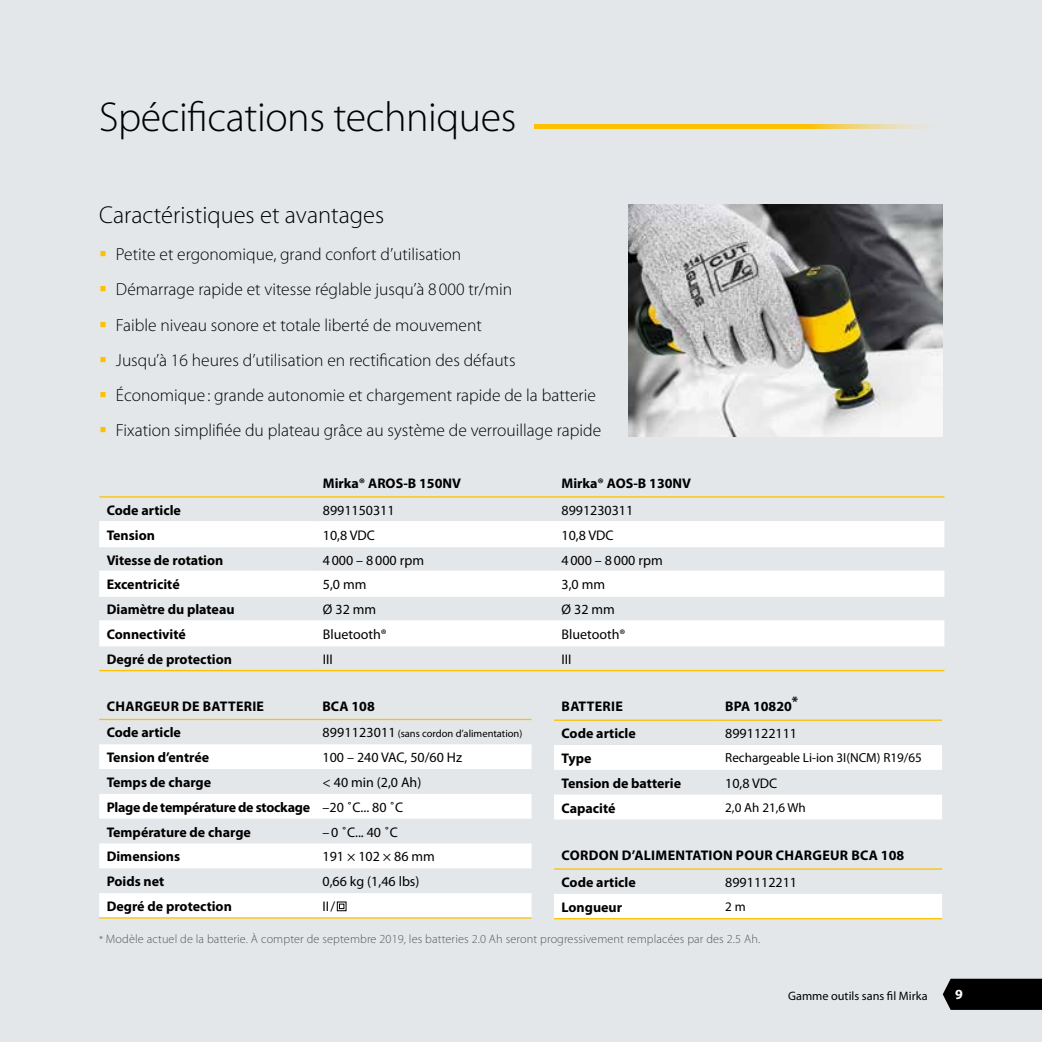
<style>
.page{position:relative;width:1042px;height:1042px;background:#e4e7ea}
.page>*{position:absolute;margin:0;border:0;box-sizing:border-box;transform-origin:0 0}
.t1{font:300 42px "Myriad Pro";letter-spacing:-.01em;color:#000}
.t2{font:300 24.5px "Myriad Pro";color:#000}
.t3{font:300 17.5px/35.2px "Myriad Pro";color:#000}
.t4{font:700 14px "Myriad Pro";color:#000}
.t5{font:14px "Myriad Pro";color:#000}
.t6{font:700 14px/27.3px "Myriad Pro";letter-spacing:.02em;color:#000}
.t7{font:700 14px/24.8px "Myriad Pro";letter-spacing:-.02em;color:#000}
.t8{font:700 14px "Myriad Pro";color:#fff}
.t9{font:13.12px "Myriad Pro";color:#000}
.t10{font:300 12.25px "Myriad Pro";letter-spacing:.01em;color:#575756}
.t11{font:12.25px "Myriad Pro";color:#000}
.t12{font:10.5px "Myriad Pro";color:#000}
.s1{font-size:14px}
.s2{font-weight:400}
.s3{font-size:10.5px}
</style>
<div class="page">
<svg style="left:99px;top:497px;width:845px;height:173px"></svg>
<svg style="left:99px;top:522px;width:845px;height:123px;fill:#fff"></svg>
<hr style="left:99px;top:521px;width:216px;height:1px;background:#fff">
<svg style="left:315px;top:572px;width:1px;height:23px"></svg>
<hr style="left:553px;top:572px;width:2px;height:23px;background:#fff">
<svg style="left:315px;top:621px;width:1px;height:24px"></svg>
<hr style="left:553px;top:621px;width:2px;height:24px;background:#fff">
<hr style="left:315px;top:521px;width:239px;height:1px;background:#fff">
<svg style="left:315px;top:522px;width:1px;height:24px"></svg>
<hr style="left:554px;top:521px;width:390px;height:1px;background:#fff">
<hr style="left:553px;top:522px;width:2px;height:24px;background:#fff">
<hr style="left:99px;top:670px;width:216px;height:1px;background:#fdc100">
<hr style="left:315px;top:670px;width:239px;height:1px;background:#fdc100">
<hr style="left:554px;top:670px;width:390px;height:1px;background:#fdc100">
<hr style="left:99px;top:546px;width:216px;height:1px;background:#fff">
<hr style="left:315px;top:546px;width:239px;height:1px;background:#fff">
<hr style="left:554px;top:546px;width:390px;height:1px;background:#fff">
<hr style="left:99px;top:571px;width:216px;height:1px;background:#fff">
<hr style="left:315px;top:571px;width:239px;height:1px;background:#fff">
<hr style="left:554px;top:571px;width:390px;height:1px;background:#fff">
<hr style="left:99px;top:595px;width:216px;height:2px;background:#fff">
<hr style="left:315px;top:595px;width:239px;height:2px;background:#fff">
<hr style="left:554px;top:595px;width:390px;height:2px;background:#fff">
<hr style="left:99px;top:620px;width:216px;height:1px;background:#fff">
<hr style="left:99px;top:645px;width:216px;height:1px;background:#fff">
<hr style="left:315px;top:620px;width:239px;height:1px;background:#fff">
<hr style="left:554px;top:620px;width:390px;height:1px;background:#fff">
<hr style="left:315px;top:645px;width:239px;height:1px;background:#fff">
<hr style="left:554px;top:645px;width:390px;height:1px;background:#fff">
<hr style="left:99px;top:496px;width:216px;height:1px;background:#fdc100">
<hr style="left:315px;top:496px;width:239px;height:1px;background:#fdc100">
<hr style="left:554px;top:496px;width:390px;height:1px;background:#fdc100">
<svg style="left:99px;top:720px;width:432px;height:1px"></svg>
<svg style="left:99px;top:744px;width:432px;height:173px;fill:#fff"></svg>
<hr style="left:99px;top:719px;width:216px;height:1px;background:#fdc100">
<hr style="left:315px;top:719px;width:216px;height:1px;background:#fdc100">
<hr style="left:99px;top:917px;width:216px;height:1px;background:#fdc100">
<hr style="left:315px;top:917px;width:216px;height:1px;background:#fdc100">
<div style="left:337px;top:901px;width:9px;height:10px;border:1px solid #000"></div>
<svg style="left:339px;top:904px;width:5px;height:5px"></svg>
<svg style="left:554px;top:745px;width:388px;height:74px"></svg>
<hr style="left:554px;top:719px;width:164px;height:2px;background:#fdc100">
<hr style="left:718px;top:719px;width:224px;height:2px;background:#fdc100">
<div style="left:554px;top:894px;width:388px;height:24px;background:#fff"></div>
<hr style="left:554px;top:868px;width:164px;height:2px;background:#fdc100">
<hr style="left:718px;top:868px;width:224px;height:2px;background:#fdc100">
<hr style="left:554px;top:918px;width:164px;height:1px;background:#fdc100">
<hr style="left:718px;top:918px;width:224px;height:1px;background:#fdc100">
<svg style="left:534px;top:124px;width:392px;height:5px;background:#f8c728"></svg>
<img style="left:629px;top:205px;width:314px;height:231px">
<svg style="left:943px;top:978px;width:99px;height:32px;background:#0e0e0e"></svg>
<h1 class="t1" style="left:99px;top:94px;width:419px">Spécifications techniques</h1>
<h2 class="t2" style="left:99px;top:201px;width:287px">Caractéristiques et avantages</h2>
<p class="t3" style="left:116px;top:237px;width:487px">Petite et ergonomique, grand confort d’utilisation<br>Démarrage rapide et vitesse réglable jusqu’à 8 000 tr/min<br>Faible niveau sonore et totale liberté de mouvement<br>Jusqu’à 16 heures d’utilisation en rectification des défauts Économique : grande autonomie et chargement rapide de la batterie Fixation simplifiée du plateau grâce au système de verrouillage rapide</p>
<p class="t4" style="left:323px;top:474px;width:140px">Mirka® AROS-B 150NV</p>
<p class="t4" style="left:561px;top:474px;width:131px">Mirka® AOS-B 130NV</p>
<p class="t4" style="left:107px;top:501px;width:76px">Code article</p>
<p class="t5" style="left:323px;top:502px;width:73px">8991150311</p>
<p class="t5" style="left:561px;top:502px;width:73px">8991230311</p>
<p class="t4" style="left:107px;top:526px;width:50px">Tension</p>
<p class="t5" style="left:323px;top:527px;width:54px">10,8 VDC</p>
<p class="t5" style="left:561px;top:527px;width:54px">10,8 VDC</p>
<p class="t4" style="left:107px;top:551px;width:118px">Vitesse de rotation</p>
<p class="t5" style="left:323px;top:552px;width:103px">4000 – 8000 rpm</p>
<p class="t5" style="left:561px;top:552px;width:103px">4000 – 8000 rpm</p>
<p class="t4" style="left:107px;top:575px;width:75px">Excentricité</p>
<p class="t5" style="left:323px;top:577px;width:45px">5,0 mm</p>
<p class="t5" style="left:561px;top:577px;width:45px">3,0 mm</p>
<p class="t4" style="left:107px;top:600px;width:129px">Diamètre du plateau</p>
<p class="t5" style="left:323px;top:602px;width:55px">Ø 32 mm</p>
<p class="t5" style="left:561px;top:602px;width:55px">Ø 32 mm</p>
<p class="t4" style="left:107px;top:625px;width:81px">Connectivité</p>
<p class="t5" style="left:323px;top:626px;width:65px">Bluetooth®</p>
<p class="t5" style="left:561px;top:626px;width:65px">Bluetooth®</p>
<p class="t4" style="left:107px;top:650px;width:127px">Degré de protection</p>
<p class="t5" style="left:323px;top:651px;width:12px">III</p>
<p class="t5" style="left:561px;top:651px;width:12px">III</p>
<p class="t6" style="left:107px;top:692px;width:159px">CHARGEUR DE BATTERIE</p>
<p class="t4" style="left:322px;top:697px;width:54px">BCA 108</p>
<p class="t4" style="left:107px;top:723px;width:76px">Code article</p>
<p class="t12" style="left:322px;top:728px;width:201px"><span class="s1">8991123011</span> (sans cordon d’alimentation)</p>
<p class="t4" style="left:107px;top:748px;width:104px">Tension d’entrée</p>
<p class="t5" style="left:322px;top:750px;width:141px">100 – 240 VAC, 50/60 Hz</p>
<p class="t4" style="left:107px;top:773px;width:106px">Temps de charge</p>
<p class="t6" style="left:562px;top:692px;width:63px">BATTERIE</p>
<p class="t4" style="left:725px;top:697px;width:74px">BPA 10820*</p>
<p class="t4" style="left:561px;top:724px;width:76px">Code article</p>
<p class="t5" style="left:725px;top:726px;width:73px">8991122111</p>
<p class="t4" style="left:561px;top:749px;width:32px">Type</p>
<p class="t9" style="left:725px;top:751px;width:198px">Rechargeable Li-ion 3I(NCM) R19/65</p>
<p class="t4" style="left:561px;top:774px;width:121px">Tension de batterie</p>
<p class="t5" style="left:725px;top:775px;width:54px">10,8 VDC</p>
<p class="t4" style="left:561px;top:799px;width:55px">Capacité</p>
<p class="t9" style="left:725px;top:800px;width:82px">2,0 Ah 21,6 Wh</p>
<p class="t6" style="left:561px;top:841px;width:344px">CORDON D’ALIMENTATION POUR CHARGEUR BCA 108<br>Code article</p>
<p class="t7" style="left:107px;top:769px;width:316px;text-indent:216px"><span class="s2">&lt; 40 min (2,0 Ah)<br></span>Plage de température de stockage <span class="s2">–20 ˚C... 80 ˚C<br></span>Température de charge</p>
<p class="t5" style="left:322px;top:824px;width:77px">–0 ˚C... 40 ˚C</p>
<p class="t4" style="left:107px;top:847px;width:75px">Dimensions</p>
<p class="t5" style="left:322px;top:849px;width:114px">191 × 102 × 86 mm</p>
<p class="t4" style="left:107px;top:872px;width:59px">Poids net</p>
<p class="t5" style="left:322px;top:874px;width:98px">0,66 kg (1,46 lbs)</p>
<p class="t4" style="left:107px;top:897px;width:127px">Degré de protection</p>
<p class="t5" style="left:322px;top:899px;width:14px">II/</p>
<p class="t5" style="left:725px;top:874px;width:73px">8991112211</p>
<p class="t4" style="left:561px;top:898px;width:62px">Longueur</p>
<p class="t9" style="left:725px;top:899px;width:22px">2 m</p>
<p class="t10" style="left:99px;top:932px;width:662px"><span class="s3">*</span> Modèle actuel de la batterie. À compter de septembre 2019, les batteries 2.0 Ah seront progressivement remplacées par des 2.5 Ah.</p>
<p class="t11" style="left:788px;top:989px;width:141px">Gamme outils sans fil Mirka</p>
<p class="t8" style="left:955px;top:985px;width:9px">9</p>
</div>
